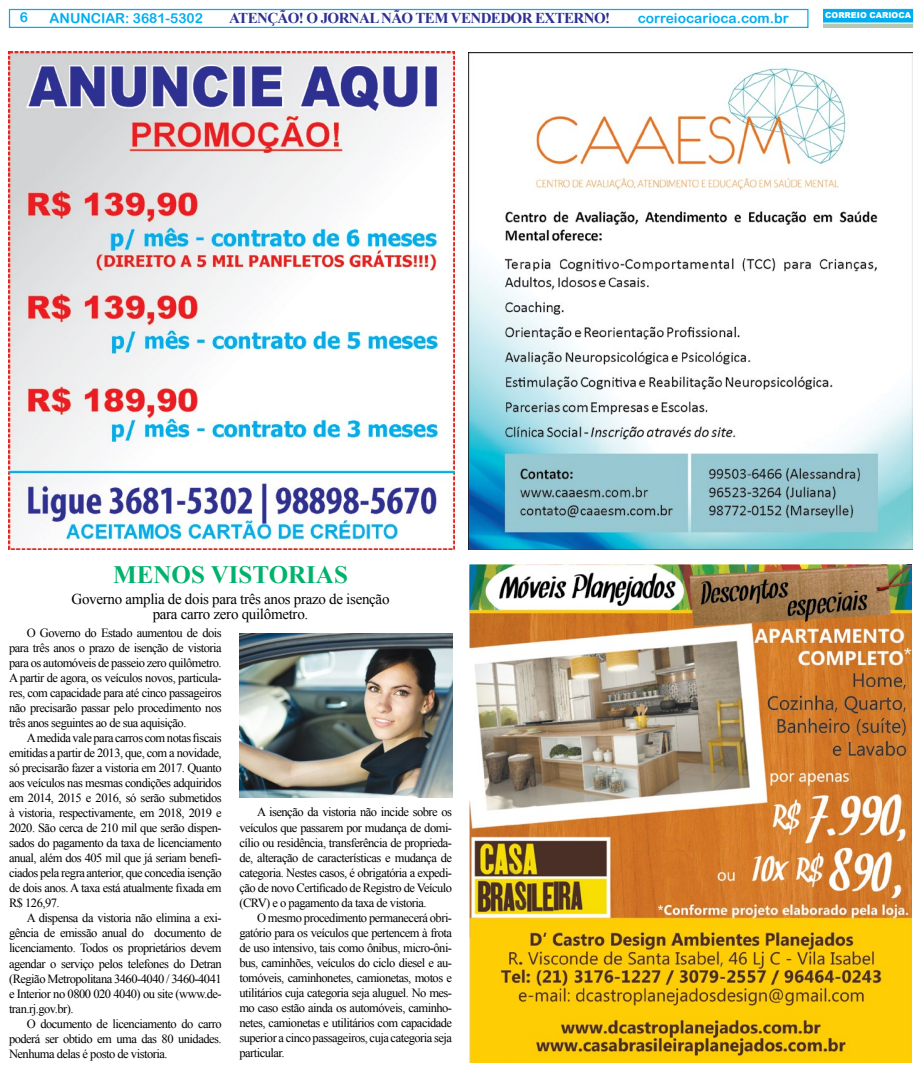
<style>
.page{position:relative;width:922px;height:1071px;background:#fff}
.page>*{position:absolute;margin:0;border:0;box-sizing:border-box;transform-origin:0 0}
.t1{font:700 25px "Times New Roman";color:#00b26b}
.t2{font:15px/15px "Times New Roman";letter-spacing:-.02em;color:#000;text-align:center}
.t3{font:700 15px "Times New Roman";letter-spacing:-.04em;color:#2e3092}
.t4{font:13.75px "Arial Rounded MT Bold";color:#00aeef}
.t5{font:12.5px/15px "Times New Roman";letter-spacing:-.04em;color:#000;text-align:justify}
.t6{font:900 8.12px "Arial";color:#fff}
</style>
<div class="page">
<div style="left:9px;top:9px;width:799px;height:19px;border:1px solid #00aeef"></div>
<div style="left:822px;top:9px;width:90px;height:15px;background:#00aeef"></div>
<div style="left:822px;top:23px;width:90px;height:5px;background:#b6c7b1"></div>
<hr style="left:822px;top:22px;width:90px;height:2px;background:#fff">
<img style="left:468px;top:52px;width:444px;height:497px">
<img style="left:469px;top:564px;width:442px;height:497px">
<img style="left:9px;top:51px;width:445px;height:498px">
<img style="left:239px;top:633px;width:213px;height:164px">
<p class="t4" style="left:20px;top:9px;width:10px">6</p>
<p class="t3" style="left:229px;top:8px;width:382px">ATENÇÃO! O JORNAL NÃO TEM VENDEDOR EXTERNO!</p>
<p class="t6" style="left:825px;top:9px;width:87px">CORREIO CARIOCA</p>
<p class="t4" style="left:50px;top:10px;width:155px">ANUNCIAR: 3681-5302</p>
<p class="t4" style="left:637px;top:10px;width:152px">correiocarioca.com.br</p>
<h1 class="t1" style="left:113px;top:557px;width:236px">MENOS VISTORIAS</h1>
<p class="t2" style="left:71px;top:591px;width:319px">Governo amplia de dois para três anos prazo de isenção para carro zero quilômetro.</p>
<p class="t5" style="left:9px;top:625px;width:214px;text-indent:18px">O Governo do Estado aumentou de dois para três anos o prazo de isenção de vistoria para os automóveis de passeio zero quilômetro.<br>A partir de agora, os veículos novos, particula&shy;res, com capacidade para até cinco passageiros não precisarão passar pelo procedimento nos três anos seguintes ao de sua aquisição.</p>
<p class="t5" style="left:9px;top:730px;width:214px;text-indent:18px">A medida vale para carros com notas fiscais emitidas a partir de 2013, que, com a novidade, só precisarão fazer a vistoria em 2017. Quanto aos veículos nas mesmas condições adquiridos em 2014, 2015 e 2016, só serão submetidos à vistoria, respectivamente, em 2018, 2019 e 2020. São cerca de 210 mil que serão dispen&shy;sados do pagamento da taxa de licenciamento anual, além dos 405 mil que já seriam benefi&shy;ciados pela regra anterior, que concedia isenção de dois anos. A taxa está atualmente fixada em R$ 126,97.</p>
<p class="t5" style="left:9px;top:910px;width:214px;text-indent:18px">A dispensa da vistoria não elimina a exi&shy;gência de emissão anual do documento de licenciamento. Todos os proprietários devem agendar o serviço pelos telefones do Detran (Região Metropolitana 3460-4040 / 3460-4041 e Interior no 0800 020 4040) ou site (www.de&shy;tran.rj.gov.br).</p>
<p class="t5" style="left:9px;top:1015px;width:214px;text-indent:18px">O documento de licenciamento do carro poderá ser obtido em uma das 80 unidades.<br>Nenhuma delas é posto de vistoria.</p>
<p class="t5" style="left:239px;top:804px;width:214px;text-indent:18px">A isenção da vistoria não incide sobre os veículos que passarem por mudança de domi&shy;cílio ou residência, transferência de proprieda&shy;de, alteração de características e mudança de categoria. Nestes casos, é obrigatória a expedi&shy;ção de novo Certificado de Registro de Veículo (CRV) e o pagamento da taxa de vistoria.</p>
<p class="t5" style="left:239px;top:909px;width:214px;text-indent:18px">O mesmo procedimento permanecerá obri&shy;gatório para os veículos que pertencem à frota de uso intensivo, tais como ônibus, micro-ôni&shy;bus, caminhões, veículos do ciclo diesel e au&shy;tomóveis, caminhonetes, camionetas, motos e utilitários cuja categoria seja aluguel. No mes&shy;mo caso estão ainda os automóveis, caminho&shy;netes, camionetas e utilitários com capacidade superior a cinco passageiros, cuja categoria seja particular.</p>
</div>
